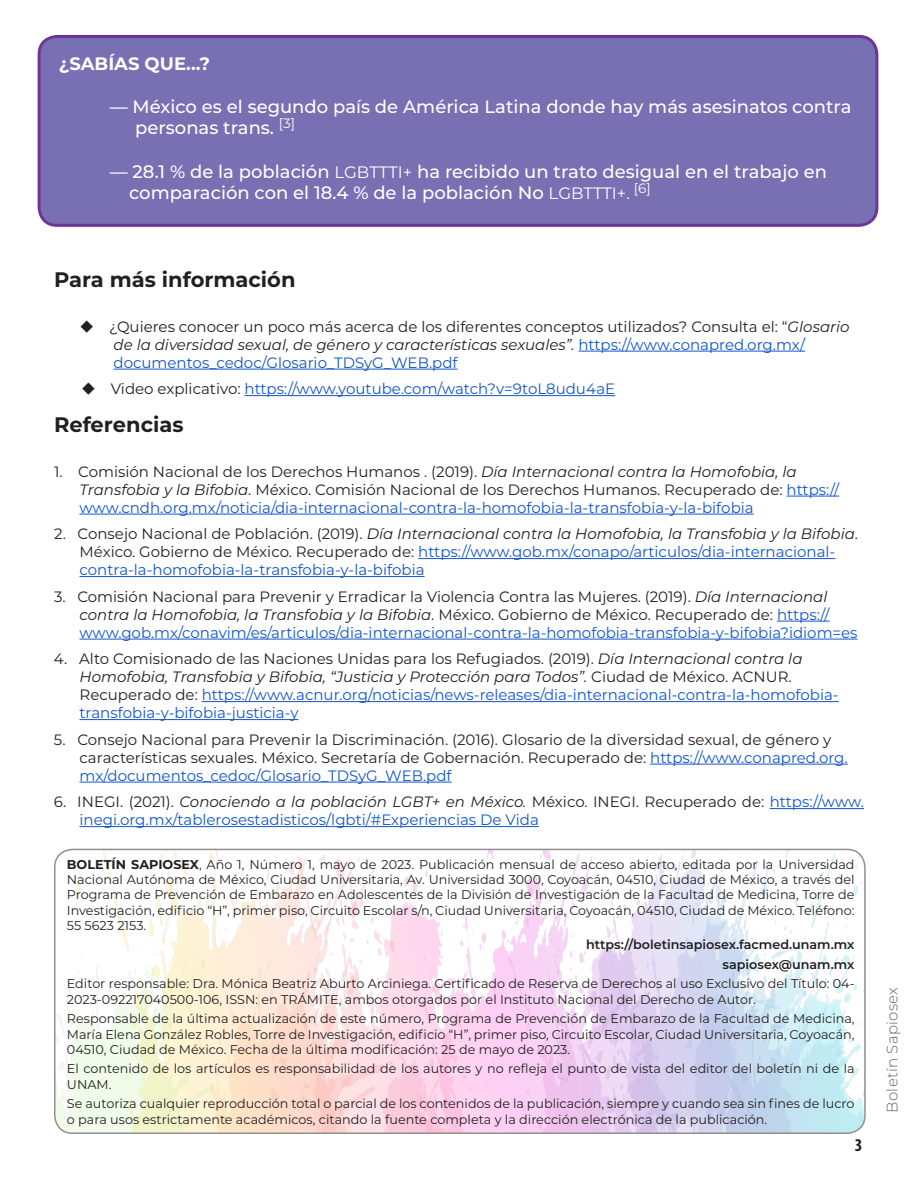
<style>
.page{position:relative;width:918px;height:1188px;background:#fff}
.page>*{position:absolute;margin:0;border:0;box-sizing:border-box;transform-origin:0 0}
.t1{font:700 21px "Montserrat";color:#231f20}
.t2{font:500 18px "Montserrat";color:#fff}
.t3{font:700 18px "Montserrat";color:#fff}
.t4{font:700 condensed 18px "Myriad Pro";color:#231f20}
.t5{font:15px/18px "Montserrat";color:#231f20}
.t6{font:15px/18px "Montserrat";color:#15c}
.t7{font:200 15px "Montserrat";letter-spacing:.02em;color:#231f20}
.t8{font:12.75px/15.3px "Montserrat";color:#231f20}
.t9{font:600 12.75px "Montserrat";color:#231f20}
.s1{font-weight:400;font-size:16.5px}
.s2{font-style:italic}
.s3{color:#15c}
.s4{color:#231f20}
.s5{font-style:italic;color:#231f20}
.s6{font-weight:700}
</style>
<div class="page">
<div style="left:39px;top:36px;width:838px;height:189px;background:#796fb3;border-radius:18px"></div>
<div style="left:38px;top:35px;width:840px;height:192px;border:3px solid #6c3696;border-radius:18px"></div>
<hr style="left:0;top:948px;width:1px;height:181px;background:#86d1d3">
<img style="left:55px;top:849px;width:810px;height:284px">
<div style="left:54px;top:849px;width:812px;height:285px;border:2px solid #231f20;border-radius:18px"></div>
<hr style="left:578px;top:351px;width:227px;height:1px;background:#15c">
<hr style="left:114px;top:369px;width:344px;height:1px;background:#15c">
<hr style="left:245px;top:395px;width:370px;height:1px;background:#15c">
<hr style="left:787px;top:496px;width:52px;height:1px;background:#15c">
<hr style="left:80px;top:514px;width:674px;height:1px;background:#15c">
<hr style="left:418px;top:558px;width:417px;height:1px;background:#15c">
<hr style="left:80px;top:576px;width:345px;height:1px;background:#15c">
<hr style="left:777px;top:621px;width:53px;height:1px;background:#15c">
<hr style="left:80px;top:639px;width:778px;height:1px;background:#15c">
<hr style="left:202px;top:701px;width:637px;height:1px;background:#15c">
<hr style="left:80px;top:719px;width:218px;height:1px;background:#15c">
<hr style="left:650px;top:764px;width:198px;height:1px;background:#15c">
<hr style="left:80px;top:782px;width:372px;height:1px;background:#15c">
<hr style="left:770px;top:808px;width:94px;height:1px;background:#15c">
<hr style="left:80px;top:826px;width:459px;height:1px;background:#15c">
<p class="t3" style="left:59px;top:50px;width:153px">¿SABÍAS QUE...?</p>
<p class="t2" style="left:110px;top:94px;width:743px">— México es el segundo país de América Latina donde hay más asesinatos contra</p>
<p class="t2" style="left:135px;top:115px;width:161px">personas trans. <sup>[3]</sup></p>
<p class="t2" style="left:110px;top:159px;width:719px">— 28.1 % de la población <span class="s1">LGBTTTI+</span> ha recibido un trato desigual en el trabajo en</p>
<p class="t2" style="left:129px;top:180px;width:523px">comparación con el 18.4 % de la población No <span class="s1">LGBTTTI+.</span> <sup>[6]</sup></p>
<p class="t1" style="left:54px;top:265px;width:243px">Para más información</p>
<p class="t5" style="left:114px;top:317px;width:738px;text-indent:-34px">◆ ¿Quieres conocer un poco más acerca de los diferentes conceptos utilizados? Consulta el: “<span class="s2">Glosario de la diversidad sexual, de género y características sexuales”.</span> <span class="s3">https://www.conapred.org.mx/ documentos_cedoc/Glosario_TDSyG_WEB.pdf</span></p>
<p class="t6" style="left:81px;top:379px;width:536px"><span class="s4">◆ Video explicativo:</span> https://www.youtube.com/watch?v=9toL8udu4aE</p>
<p class="t1" style="left:54px;top:409px;width:131px">Referencias</p>
<p class="t5" style="left:80px;top:462px;width:761px;text-indent:-26px">1. Comisión Nacional de los Derechos Humanos . (2019). <span class="s2">Día Internacional contra la Homofobia, la<br>Transfobia y la Bifobia</span>. México. Comisión Nacional de los Derechos Humanos. Recuperado de: <span class="s3">https:// www.cndh.org.mx/noticia/dia-internacional-contra-la-homofobia-la-transfobia-y-la-bifobia</span></p>
<p class="t6" style="left:80px;top:524px;width:780px;text-indent:-26px"><span class="s4">2. Consejo Nacional de Población. (2019).</span> <span class="s5">Día Internacional contra la Homofobia, la Transfobia y la Bifobia</span><span class="s4">.<br>México. Gobierno de México. Recuperado de:</span> https://www.gob.mx/conapo/articulos/dia-internacional&shy;contra-la-homofobia-la-transfobia-y-la-bifobia</p>
<p class="t5" style="left:80px;top:587px;width:780px;text-indent:-26px">3. Comisión Nacional para Prevenir y Erradicar la Violencia Contra las Mujeres. (2019). <span class="s2">Día Internacional contra la Homofobia, la Transfobia y la Bifobia</span>. México. Gobierno de México. Recuperado de: <span class="s3">https:// www.gob.mx/conavim/es/articulos/dia-internacional-contra-la-homofobia-transfobia-y-bifobia?idiom=es</span></p>
<p class="t6" style="left:80px;top:649px;width:761px;text-indent:-26px"><span class="s4">4. Alto Comisionado de las Naciones Unidas para los Refugiados. (2019).</span> <span class="s5">Día Internacional contra la Homofobia, Transfobia y Bifobia, “Justicia y Protección para Todos”.</span> <span class="s4">Ciudad de México. ACNUR.<br>Recuperado de:</span> https://www.acnur.org/noticias/news-releases/dia-internacional-contra-la-homofobia&shy;transfobia-y-bifobia-justicia-y</p>
<p class="t5" style="left:80px;top:730px;width:770px;text-indent:-26px">5. Consejo Nacional para Prevenir la Discriminación. (2016). Glosario de la diversidad sexual, de género y características sexuales. México. Secretaría de Gobernación. Recuperado de: <span class="s3">https://www.conapred.org. mx/documentos_cedoc/Glosario_TDSyG_WEB.pdf</span></p>
<p class="t6" style="left:80px;top:792px;width:786px;text-indent:-26px"><span class="s4">6. INEGI. (2021).</span> <span class="s5">Conociendo a la población LGBT+ en México.</span> <span class="s4">México. INEGI. Recuperado de:</span> https://www. inegi.org.mx/tablerosestadisticos/lgbti/#Experiencias De Vida</p>
<p class="t8" style="left:67px;top:856px;width:789px;text-align:justify"><span class="s6">BOLETÍN SAPIOSEX</span>, Año 1, Número 1, mayo de 2023. Publicación mensual de acceso abierto, editada por la Universidad Nacional Autónoma de México, Ciudad Universitaria, Av. Universidad 3000, Coyoacán, 04510, Ciudad de México, a través del Programa de Prevención de Embarazo en Adolescentes de la División de Investigación de la Facultad de Medicina, Torre de Investigación, edificio “H”, primer piso, Circuito Escolar s/n, Ciudad Universitaria, Coyoacán, 04510, Ciudad de México. Teléfono:<br>55 5623 2153.</p>
<p class="t9" style="left:586px;top:936px;width:270px">https://boletinsapiosex.facmed.unam.mx</p>
<p class="t9" style="left:723px;top:955px;width:134px">sapiosex@unam.mx</p>
<p class="t8" style="left:67px;top:976px;width:789px">Editor responsable: Dra. Mónica Beatriz Aburto Arciniega. Certificado de Reserva de Derechos al uso Exclusivo del Título: 04-<br>2023-092217040500-106, ISSN: en TRÁMITE, ambos otorgados por el Instituto Nacional del Derecho de Autor.</p>
<p class="t8" style="left:67px;top:1011px;width:789px;text-align:justify">Responsable de la última actualización de este número, Programa de Prevención de Embarazo de la Facultad de Medicina, María Elena González Robles, Torre de Investigación, edificio “H”, primer piso, Circuito Escolar, Ciudad Universitaria, Coyoacán, 04510, Ciudad de México. Fecha de la última modificación: 25 de mayo de 2023.</p>
<p class="t8" style="left:67px;top:1061px;width:789px">El contenido de los artículos es responsabilidad de los autores y no refleja el punto de vista del editor del boletín ni de la<br>UNAM.</p>
<p class="t8" style="left:67px;top:1096px;width:789px">Se autoriza cualquier reproducción total o parcial de los contenidos de la publicación, siempre y cuando sea sin fines de lucro o para usos estrictamente académicos, citando la fuente completa y la dirección electrónica de la publicación.</p>
<p class="t4" style="left:855px;top:1134px;width:9px">3</p>
<p class="t7" style="left:882px;top:1113px;width:127px;rotate:-90deg">Boletín Sapiosex</p>
</div>
